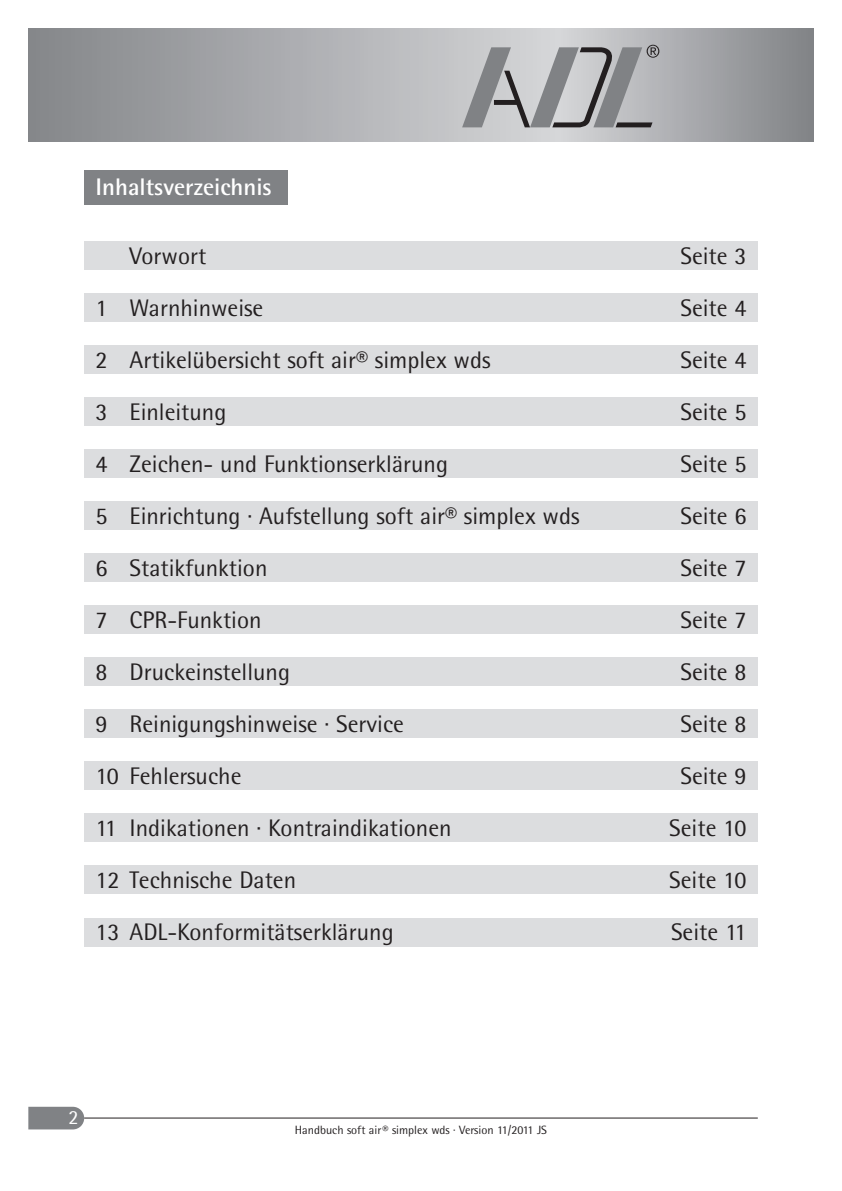
<style>
.page{position:relative;width:842px;height:1191px;background:#fff}
.page>*{position:absolute;margin:0;border:0;box-sizing:border-box;transform-origin:0 0}
.t1{font:24px "Rotis Semi Sans";color:#231f20}
.t2{font:700 24px "Rotis Semi Sans";color:#fff}
.t3{font:20px "Rotis Semi Sans";color:#fff}
.t4{font:12px "Rotis Semi Sans";color:#231f20}
</style>
<div class="page">
<div style="left:84px;top:918px;width:674px;height:29px;background:#dcdddf"></div>
<svg style="left:28px;top:1106px;width:56px;height:23px"></svg>
<hr style="left:84px;top:1117px;width:674px;height:1px;background:#231f20">
<div style="left:84px;top:241px;width:674px;height:28px;background:#dcdddf"></div>
<div style="left:84px;top:293px;width:674px;height:28px;background:#dcdddf"></div>
<div style="left:84px;top:345px;width:674px;height:28px;background:#dcdddf"></div>
<div style="left:84px;top:397px;width:674px;height:28px;background:#dcdddf"></div>
<div style="left:84px;top:449px;width:674px;height:28px;background:#dcdddf"></div>
<div style="left:84px;top:501px;width:674px;height:28px;background:#dcdddf"></div>
<div style="left:84px;top:553px;width:674px;height:28px;background:#dcdddf"></div>
<div style="left:84px;top:605px;width:674px;height:28px;background:#dcdddf"></div>
<div style="left:84px;top:657px;width:674px;height:28px;background:#dcdddf"></div>
<div style="left:84px;top:709px;width:674px;height:28px;background:#dcdddf"></div>
<div style="left:84px;top:761px;width:674px;height:28px;background:#dcdddf"></div>
<div style="left:84px;top:813px;width:674px;height:28px;background:#dcdddf"></div>
<div style="left:84px;top:865px;width:674px;height:28px;background:#dcdddf"></div>
<div style="left:84px;top:170px;width:203px;height:34px;background:#808285"></div>
<div style="left:28px;top:28px;width:530px;height:114px;background:linear-gradient(to right,#848689,#d5d6d8)"></div>
<div style="left:558px;top:28px;width:256px;height:114px;background:linear-gradient(to right,#d6d6d9,#808286)"></div>
<svg style="left:462px;top:45px;width:197px;height:82px;background:#a5a6a9"></svg>
<p class="t2" style="left:96px;top:178px;width:178px">Inhaltsverzeichnis</p>
<p class="t1" style="left:130px;top:247px;width:78px">Vorwort</p>
<p class="t1" style="left:680px;top:247px;width:68px">Seite 3</p>
<p class="t1" style="left:96px;top:299px;width:169px">1 Warnhinweise</p>
<p class="t1" style="left:680px;top:299px;width:68px">Seite 4</p>
<p class="t1" style="left:96px;top:351px;width:397px">2 Artikelübersicht soft air® simplex wds</p>
<p class="t1" style="left:680px;top:351px;width:68px">Seite 4</p>
<p class="t1" style="left:96px;top:403px;width:132px">3 Einleitung</p>
<p class="t1" style="left:680px;top:403px;width:68px">Seite 5</p>
<p class="t1" style="left:96px;top:455px;width:354px">4 Zeichen- und Funktionserklärung</p>
<p class="t1" style="left:680px;top:455px;width:68px">Seite 5</p>
<p class="t1" style="left:96px;top:507px;width:485px">5 Einrichtung · Aufstellung soft air® simplex wds</p>
<p class="t1" style="left:680px;top:507px;width:68px">Seite 6</p>
<p class="t1" style="left:96px;top:559px;width:173px">6 Statikfunktion</p>
<p class="t1" style="left:680px;top:559px;width:68px">Seite 7</p>
<p class="t1" style="left:96px;top:611px;width:167px">7 CPR-Funktion</p>
<p class="t1" style="left:680px;top:611px;width:68px">Seite 7</p>
<p class="t1" style="left:96px;top:663px;width:196px">8 Druckeinstellung</p>
<p class="t1" style="left:680px;top:663px;width:68px">Seite 8</p>
<p class="t1" style="left:96px;top:715px;width:310px">9 Reinigungshinweise · Service</p>
<p class="t1" style="left:680px;top:715px;width:68px">Seite 8</p>
<p class="t1" style="left:96px;top:767px;width:147px">10 Fehlersuche</p>
<p class="t1" style="left:680px;top:767px;width:68px">Seite 9</p>
<p class="t1" style="left:96px;top:819px;width:357px">11 Indikationen · Kontraindikationen</p>
<p class="t1" style="left:669px;top:819px;width:79px">Seite 10</p>
<p class="t1" style="left:96px;top:871px;width:202px">12 Technische Daten</p>
<p class="t1" style="left:669px;top:871px;width:79px">Seite 10</p>
<p class="t1" style="left:96px;top:923px;width:300px">13 ADL-Konformitätserklärung</p>
<p class="t1" style="left:671px;top:923px;width:77px">Seite 11</p>
<p class="t3" style="left:69px;top:1110px;width:12px">2</p>
<p class="t4" style="left:295px;top:1126px;width:254px">Handbuch soft air® simplex wds · Version 11/2011 JS</p>
</div>
